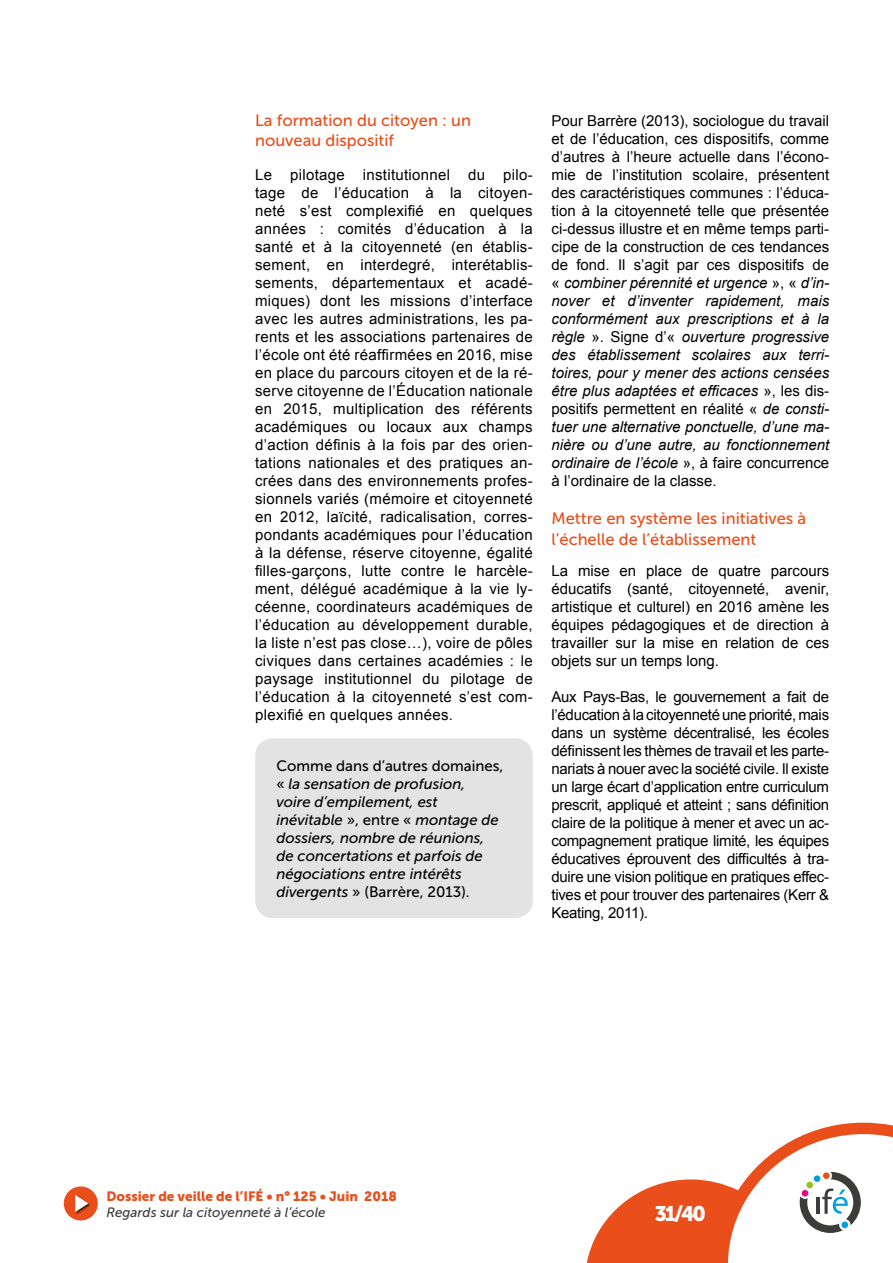
<style>
.page{position:relative;width:893px;height:1263px;background:#fff}
.page>*{position:absolute;margin:0;border:0;box-sizing:border-box;transform-origin:0 0}
.t1{font:21px "Museo Sans 900";color:#fff}
.Corps{font:16.5px/19.8px "Museo Sans 500";color:#e94e1b}
.Corps-2{font:15px/18px "Arial";color:#000;text-align:justify}
.Encadré{font:italic 15px/18px "Museo Sans 500";color:#000}
.t2{font:13.5px "Museo Sans 900";color:#e94e1b}
.t3{font:italic 13.5px "Museo Sans 500";color:#3c3c3b}
.s1{font-style:normal}
.s2{font-style:italic}
</style>
<div class="page">
<div style="left:64px;top:1186px;width:34px;height:34px;background:#e94e1b;border-radius:50%"></div>
<div style="left:75px;top:1194px;width:17px;height:21px;background:#000;opacity:.75"></div>
<svg style="left:75px;top:1195px;width:13px;height:17px"></svg>
<svg style="left:587px;top:1123px;width:306px;height:140px"></svg>
<div style="left:806px;top:1181px;width:7px;height:7px;background:#95c11f;border-radius:50%"></div>
<div style="left:814px;top:1175px;width:6px;height:7px;background:#009fe3;border-radius:50%"></div>
<div style="left:823px;top:1172px;width:7px;height:7px;background:#e94e1b;border-radius:50%"></div>
<div style="left:841px;top:1221px;width:7px;height:7px;background:#009fe3;border-radius:50%"></div>
<div style="left:801px;top:1190px;width:7px;height:7px;background:#e6007d;border-radius:50%"></div>
<div style="left:255px;top:738px;width:278px;height:180px;background:#e3e3e3;border-radius:18px"></div>
<p class="Corps" style="left:255px;top:111px;width:217px">La formation du citoyen : un nouveau dispositif</p>
<p class="Corps-2" style="left:255px;top:166px;width:279px">Le pilotage institutionnel du pilo&shy;tage de l’éducation à la citoyen&shy;neté s’est complexifié en quelques années : comités d’éducation à la santé et à la citoyenneté (en établis&shy;sement, en interdegré, interétablis&shy;sements, départementaux et acadé&shy;miques) dont les missions d’interface avec les autres administrations, les pa&shy;rents et les associations partenaires de l’école ont été réaffirmées en 2016, mise en place du parcours citoyen et de la ré&shy;serve citoyenne de l’Éducation nationale en 2015, multiplication des référents académiques ou locaux aux champs d’action définis à la fois par des orien&shy;tations nationales et des pratiques an&shy;crées dans des environnements profes&shy;sionnels variés (mémoire et citoyenneté en 2012, laïcité, radicalisation, corres&shy;pondants académiques pour l’éducation à la défense, réserve citoyenne, égalité filles-garçons, lutte contre le harcèle&shy;ment, délégué académique à la vie ly&shy;céenne, coordinateurs académiques de l’éducation au développement durable, la liste n’est pas close…), voire de pôles civiques dans certaines académies : le paysage institutionnel du pilotage de l’éducation à la citoyenneté s’est com&shy;plexifié en quelques années.</p>
<p class="Encadré" style="left:276px;top:757px;width:229px"><span class="s1">Comme dans d’autres domaines, «</span> la sensation de profusion, voire d’empilement, est inévitable <span class="s1">», entre «</span> montage de dossiers, nombre de réunions, de concertations et parfois de négociations entre intérêts divergents <span class="s1">» (Barrère, 2013).</span></p>
<p class="Corps-2" style="left:551px;top:112px;width:279px">Pour Barrère (2013), sociologue du travail et de l’éducation, ces dispositifs, comme d’autres à l’heure actuelle dans l’écono&shy;mie de l’institution scolaire, présentent des caractéristiques communes : l’éduca&shy;tion à la citoyenneté telle que présentée ci-dessus illustre et en même temps parti&shy;cipe de la construction de ces tendances de fond. Il s’agit par ces dispositifs de « <span class="s2">combiner pérennité et urgence</span> », « <span class="s2">d’in&shy;nover et d’inventer rapidement, mais conformément aux prescriptions et à la règle</span> ». Signe d’« <span class="s2">ouverture progressive des établissement scolaires aux terri&shy;toires, pour y mener des actions censées être plus adaptées et efficaces</span> », les dis&shy;positifs permettent en réalité « <span class="s2">de consti&shy;tuer une alternative ponctuelle, d’une ma&shy;nière ou d’une autre, au fonctionnement ordinaire de l’école</span> », à faire concurrence à l’ordinaire de la classe.</p>
<p class="Corps" style="left:551px;top:507px;width:256px;line-height:21.6px">Mettre en système les initiatives à l’échelle de l’établissement</p>
<p class="Corps-2" style="left:551px;top:562px;width:279px">La mise en place de quatre parcours éducatifs (santé, citoyenneté, avenir, artistique et culturel) en 2016 amène les équipes pédagogiques et de direction à travailler sur la mise en relation de ces objets sur un temps long.</p>
<p class="Corps-2" style="left:551px;top:688px;width:279px">Aux Pays-Bas, le gouvernement a fait de l’éducation à la citoyenneté une priorité, mais dans un système décentralisé, les écoles définissent les thèmes de travail et les parte&shy;nariats à nouer avec la société civile. Il existe un large écart d’application entre curriculum prescrit, appliqué et atteint ; sans définition claire de la politique à mener et avec un ac&shy;compagnement pratique limité, les équipes éducatives éprouvent des difficultés à tra&shy;duire une vision politique en pratiques effec&shy;tives et pour trouver des partenaires (Kerr &amp; Keating, 2011).</p>
<p class="t2" style="left:106px;top:1188px;width:292px">Dossier de veille de l’IFÉ • n° 125 • Juin 2018</p>
<p class="t3" style="left:106px;top:1205px;width:221px">Regards sur la citoyenneté à l’école</p>
<h1 class="t1" style="left:655px;top:1202px;width:52px">31/40</h1>
</div>
